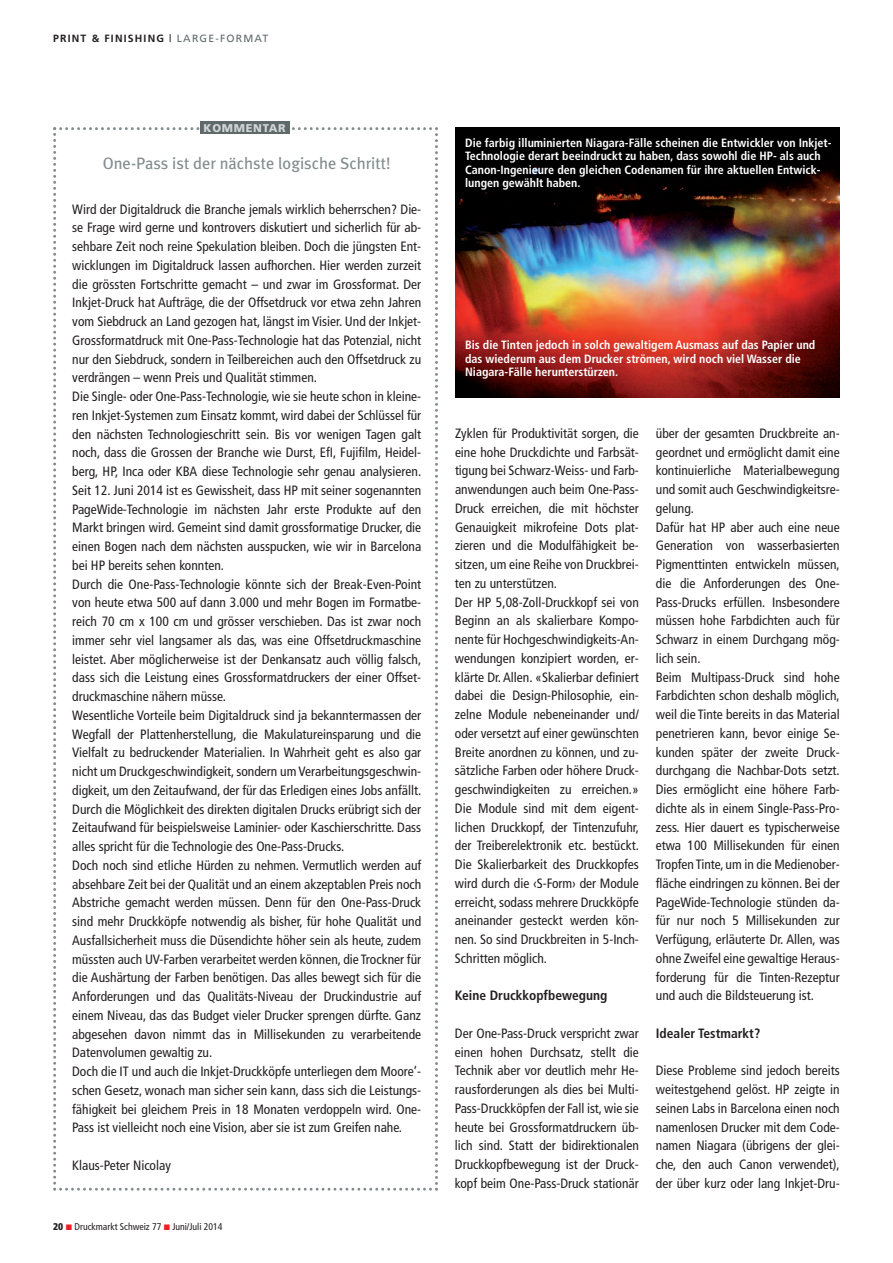
<style>
.page{position:relative;width:893px;height:1263px;background:#fff}
.page>*{position:absolute;margin:0;border:0;box-sizing:border-box;transform-origin:0 0}
.t1{font:16.5px "Meta Plus";color:#838c8e}
.t2{font:condensed 13.5px/18.8px "Frutiger";color:#231f20}
.t3{font:700 condensed 13.5px "Frutiger";color:#231f20}
.t4{font:700 condensed 12px/13.5px "Frutiger";color:#fff}
.t5{font:900 11.25px "Frutiger";letter-spacing:.06em;color:#d0d5d6}
.t6{font:700 10.5px "Frutiger";letter-spacing:.11em;color:#231f20}
.t7{font:condensed 9.75px "Frutiger";color:#231f20}
.s1{font-weight:400}
.s2{font-weight:400;color:#60696a}
.s3{font-weight:900}
</style>
<div class="page">
<svg style="left:53px;top:127px;width:385px;height:1064px"></svg>
<div style="left:200px;top:122px;width:89px;height:12px;background:#60696a"></div>
<img style="left:455px;top:128px;width:385px;height:270px">
<p class="t6" style="left:53px;top:34px;width:217px">PRINT &amp; FINISHING <span class="s1">|</span> <span class="s2">LARGE-FORMAT</span></p>
<p class="t5" style="left:204px;top:123px;width:84px">KOMMENTAR</p>
<p class="t1" style="left:103px;top:154px;width:289px">One-Pass ist der nächste logische Schritt!</p>
<p class="t2" style="left:72px;top:201px;width:351px">Wird der Digitaldruck die Branche jemals wirklich beherrschen? Die&shy;se Frage wird gerne und kontrovers diskutiert und sicherlich für ab&shy;sehbare Zeit noch reine Spekulation bleiben. Doch die jüngsten Ent&shy;wicklungen im Digitaldruck lassen aufhorchen. Hier werden zurzeit die grössten Fortschritte gemacht – und zwar im Grossformat. Der Inkjet-Druck hat Aufträge, die der Offsetdruck vor etwa zehn Jahren vom Siebdruck an Land gezogen hat, längst im Visier. Und der Inkjet-Grossformatdruck mit One-Pass-Technologie hat das Potenzial, nicht nur den Siebdruck, sondern in Teilbereichen auch den Offsetdruck zu verdrängen – wenn Preis und Qualität stimmen.<br>Die Single- oder One-Pass-Technologie, wie sie heute schon in kleine&shy;ren Inkjet-Systemen zum Einsatz kommt, wird dabei der Schlüssel für den nächsten Technologieschritt sein. Bis vor wenigen Tagen galt noch, dass die Grossen der Branche wie Durst, EfI, Fujifilm, Heidel&shy;berg, HP, Inca oder KBA diese Technologie sehr genau analysieren.<br>Seit 12. Juni 2014 ist es Gewissheit, dass HP mit seiner sogenannten PageWide-Technologie im nächsten Jahr erste Produkte auf den Markt bringen wird. Gemeint sind damit grossformatige Drucker, die einen Bogen nach dem nächsten ausspucken, wie wir in Barcelona bei HP bereits sehen konnten.<br>Durch die One-Pass-Technologie könnte sich der Break-Even-Point von heute etwa 500 auf dann 3.000 und mehr Bogen im Formatbe&shy;reich 70 cm x 100 cm und grösser verschieben. Das ist zwar noch immer sehr viel langsamer als das, was eine Offsetdruckmaschine leistet. Aber möglicherweise ist der Denkansatz auch völlig falsch, dass sich die Leistung eines Grossformatdruckers der einer Offset&shy;druckmaschine nähern müsse.<br>Wesentliche Vorteile beim Digitaldruck sind ja bekanntermassen der Wegfall der Plattenherstellung, die Makulatureinsparung und die Vielfalt zu bedruckender Materialien. In Wahrheit geht es also gar nicht um Druckgeschwindigkeit, sondern umVerarbeitungsgeschwin&shy;digkeit, um den Zeitaufwand, der für das Erledigen eines Jobs anfällt.<br>Durch die Möglichkeit des direkten digitalen Drucks erübrigt sich der Zeitaufwand für beispielsweise Laminier- oder Kaschierschritte. Dass alles spricht für die Technologie des One-Pass-Drucks.<br>Doch noch sind etliche Hürden zu nehmen. Vermutlich werden auf absehbare Zeit bei der Qualität und an einem akzeptablen Preis noch Abstriche gemacht werden müssen. Denn für den One-Pass-Druck sind mehr Druckköpfe notwendig als bisher, für hohe Qualität und Ausfallsicherheit muss die Düsendichte höher sein als heute, zudem müssten auch UV-Farben verarbeitet werden können, die Trockner für die Aushärtung der Farben benötigen. Das alles bewegt sich für die Anforderungen und das Qualitäts-Niveau der Druckindustrie auf einem Niveau, das das Budget vieler Drucker sprengen dürfte. Ganz abgesehen davon nimmt das in Millisekunden zu verarbeitende Datenvolumen gewaltig zu.<br>Doch die IT und auch die Inkjet-Druckköpfe unterliegen dem Moore’- schen Gesetz, wonach man sicher sein kann, dass sich die Leistungs&shy;fähigkeit bei gleichem Preis in 18 Monaten verdoppeln wird. One-Pass ist vielleicht noch eine Vision, aber sie ist zum Greifen nahe.</p>
<p class="t2" style="left:72px;top:1157px;width:100px">Klaus-Peter Nicolay</p>
<p class="t7" style="left:53px;top:1222px;width:171px"><span class="s3">20</span> Druckmarkt Schweiz 77 Juni/Juli 2014</p>
<p class="t4" style="left:465px;top:137px;width:368px">Die farbig illuminierten Niagara-Fälle scheinen die Entwickler von Inkjet-Technologie derart beeindruckt zu haben, dass sowohl die HP- als auch Canon-Ingenieure den gleichen Codenamen für ihre aktuellen Entwick&shy;lungen gewählt haben.</p>
<p class="t4" style="left:465px;top:339px;width:352px">Bis die Tinten jedoch in solch gewaltigem Ausmass auf das Papier und das wiederum aus dem Drucker strömen, wird noch viel Wasser die<br>Niagara-Fälle herunterstürzen.</p>
<p class="t2" style="left:455px;top:425px;width:185px">Zyklen für Produktivität sorgen, die eine hohe Druckdichte und Farbsät&shy;tigung bei Schwarz-Weiss- und Farb&shy;anwendungen auch beim One-Pass-Druck erreichen, die mit höchster Genauigkeit mikrofeine Dots plat&shy;zieren und die Modulfähigkeit be&shy;sitzen, um eine Reihe von Druckbrei&shy;ten zu unterstützen.<br>Der HP 5,08-Zoll-Druckkopf sei von Beginn an als skalierbare Kompo&shy;nente für Hochgeschwindigkeits-An&shy;wendungen konzipiert worden, er&shy;klärte Dr. Allen. «Skalierbar definiert dabei die Design-Philosophie, ein&shy;zelne Module nebeneinander und/ oder versetzt auf einer gewünschten Breite anordnen zu können, und zu&shy;sätzliche Farben oder höhere Druck&shy;geschwindigkeiten zu erreichen.» Die Module sind mit dem eigent&shy;lichen Druckkopf, der Tintenzufuhr, der Treiberelektronik etc. bestückt.<br>Die Skalierbarkeit des Druckkopfes wird durch die ‹S-Form› der Module erreicht,sodass mehrere Druckköpfe aneinander gesteckt werden kön&shy;nen. So sind Druckbreiten in 5-Inch-Schritten möglich.</p>
<p class="t3" style="left:455px;top:990px;width:154px">Keine Druckkopfbewegung</p>
<p class="t2" style="left:455px;top:1025px;width:185px;text-align:justify">Der One-Pass-Druck verspricht zwar einen hohen Durchsatz, stellt die Technik aber vor deutlich mehr He&shy;rausforderungen als dies bei Multi-Pass-Druckköpfen der Fall ist,wie sie heute bei Grossformatdruckern üb&shy;lich sind. Statt der bidirektionalen Druckkopfbewegung ist der Druck&shy;kopf beim One-Pass-Druck stationär</p>
<p class="t2" style="left:656px;top:425px;width:185px">über der gesamten Druckbreite an&shy;geordnet und ermöglicht damit eine kontinuierliche Materialbewegung und somit auch Geschwindigkeitsre&shy;gelung.<br>Dafür hat HP aber auch eine neue Generation von wasserbasierten Pigmenttinten entwickeln müssen, die die Anforderungen des One-Pass-Drucks erfüllen. Insbesondere müssen hohe Farbdichten auch für Schwarz in einem Durchgang mög&shy;lich sein.<br>Beim Multipass-Druck sind hohe Farbdichten schon deshalb möglich, weil die Tinte bereits in das Material penetrieren kann, bevor einige Se&shy;kunden später der zweite Druck&shy;durchgang die Nachbar-Dots setzt.<br>Dies ermöglicht eine höhere Farb&shy;dichte als in einem Single-Pass-Pro&shy;zess. Hier dauert es typischerweise etwa 100 Millisekunden für einen Tropfen Tinte, um in die Medienober&shy;fläche eindringen zu können. Bei der PageWide-Technologie stünden da&shy;für nur noch 5 Millisekunden zur Verfügung, erläuterte Dr. Allen, was ohne Zweifel eine gewaltige Heraus&shy;forderung für die Tinten-Rezeptur und auch die Bildsteuerung ist.</p>
<p class="t3" style="left:656px;top:1028px;width:106px">Idealer Testmarkt?</p>
<p class="t2" style="left:656px;top:1062px;width:185px;text-align:justify">Diese Probleme sind jedoch bereits weitestgehend gelöst. HP zeigte in seinen Labs in Barcelona einen noch namenlosen Drucker mit dem Code&shy;namen Niagara (übrigens der glei&shy;che, den auch Canon verwendet), der über kurz oder lang Inkjet-Dru-</p>
</div>
